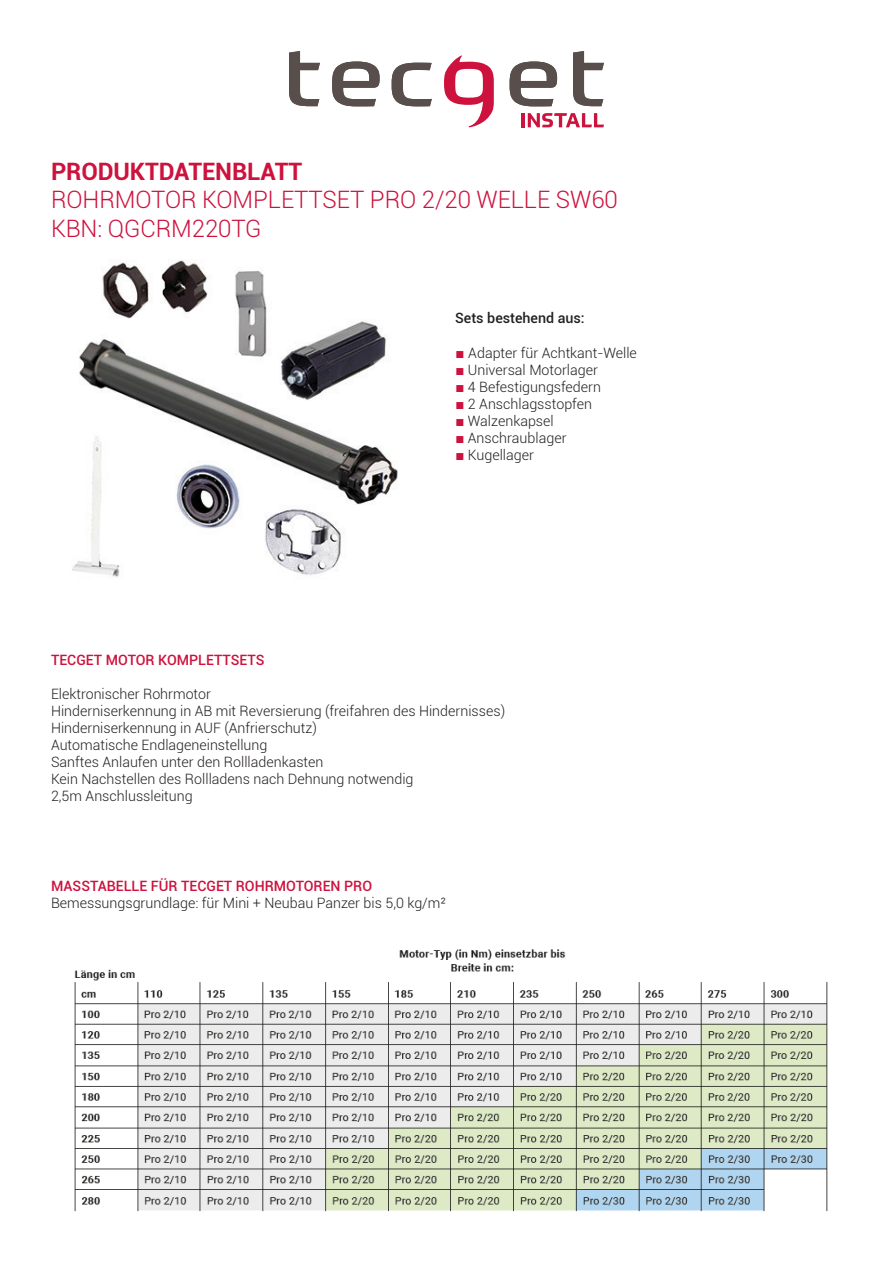
<style>
.page{position:relative;width:893px;height:1263px;background:#fff}
.page>*{position:absolute;margin:0;border:0;box-sizing:border-box;transform-origin:0 0}
.body{font:300 24px/28.8px "Roboto";letter-spacing:-.005em;color:#cd123d}
.body-2{font:700 24px "Roboto";letter-spacing:-.005em;color:#cd123d}
.t1{font:300 14.25px "Roboto";color:#231f20}
.t2{font:500 14.25px "Roboto";color:#cd123d}
.t3{font:500 14.25px "Roboto";color:#231f20}
.s1{font-family:"GC Klavika";font-weight:400;color:#cd123d}
</style>
<div class="page">
<img style="left:72px;top:260px;width:326px;height:317px">
<svg style="left:289px;top:51px;width:31px;height:55px"></svg>
<svg style="left:332px;top:62px;width:48px;height:44px"></svg>
<svg style="left:392px;top:63px;width:40px;height:43px"></svg>
<svg style="left:444px;top:55px;width:50px;height:72px"></svg>
<svg style="left:510px;top:62px;width:47px;height:44px"></svg>
<svg style="left:573px;top:51px;width:31px;height:55px"></svg>
<hr style="left:521px;top:113px;width:4px;height:14px;background:#cd123d">
<svg style="left:528px;top:113px;width:76px;height:14px"></svg>
<img style="left:74px;top:949px;width:754px;height:263px">
<p class="body-2" style="left:51px;top:154px;width:253px">PRODUKTDATENBLATT</p>
<p class="body" style="left:51px;top:185px;width:568px">ROHRMOTOR KOMPLETTSET PRO 2/20 WELLE SW60<br>KBN: QGCRM220TG</p>
<p class="t3" style="left:455px;top:308px;width:131px">Sets bestehend aus:</p>
<p class="t1" style="left:455px;top:343px;width:183px"><span class="s1">•</span> Adapter für Achtkant-Welle</p>
<p class="t1" style="left:455px;top:360px;width:144px"><span class="s1">•</span> Universal Motorlager</p>
<p class="t1" style="left:455px;top:377px;width:147px"><span class="s1">•</span> 4 Befestigungsfedern</p>
<p class="t1" style="left:455px;top:394px;width:138px"><span class="s1">•</span> 2 Anschlagsstopfen</p>
<p class="t1" style="left:455px;top:411px;width:100px"><span class="s1">•</span> Walzenkapsel</p>
<p class="t1" style="left:455px;top:428px;width:113px"><span class="s1">•</span> Anschraublager</p>
<p class="t1" style="left:455px;top:445px;width:80px"><span class="s1">•</span> Kugellager</p>
<p class="t2" style="left:51px;top:649px;width:215px">TECGET MOTOR KOMPLETTSETS</p>
<p class="t1" style="left:51px;top:684px;width:162px">Elektronischer Rohrmotor</p>
<p class="t1" style="left:51px;top:701px;width:456px">Hinderniserkennung in AB mit Reversierung (freifahren des Hindernisses)</p>
<p class="t1" style="left:51px;top:718px;width:267px">Hinderniserkennung in AUF (Anfrierschutz)</p>
<p class="t1" style="left:51px;top:735px;width:218px">Automatische Endlageneinstellung</p>
<p class="t1" style="left:51px;top:752px;width:274px">Sanftes Anlaufen unter den Rollladenkasten</p>
<p class="t1" style="left:51px;top:769px;width:364px">Kein Nachstellen des Rollladens nach Dehnung notwendig</p>
<p class="t1" style="left:51px;top:786px;width:143px">2,5m Anschlussleitung</p>
<p class="t2" style="left:51px;top:876px;width:323px">MASSTABELLE FÜR TECGET ROHRMOTOREN PRO</p>
<p class="t1" style="left:51px;top:893px;width:397px">Bemessungsgrundlage: für Mini + Neubau Panzer bis 5,0 kg/m²</p>
</div>
